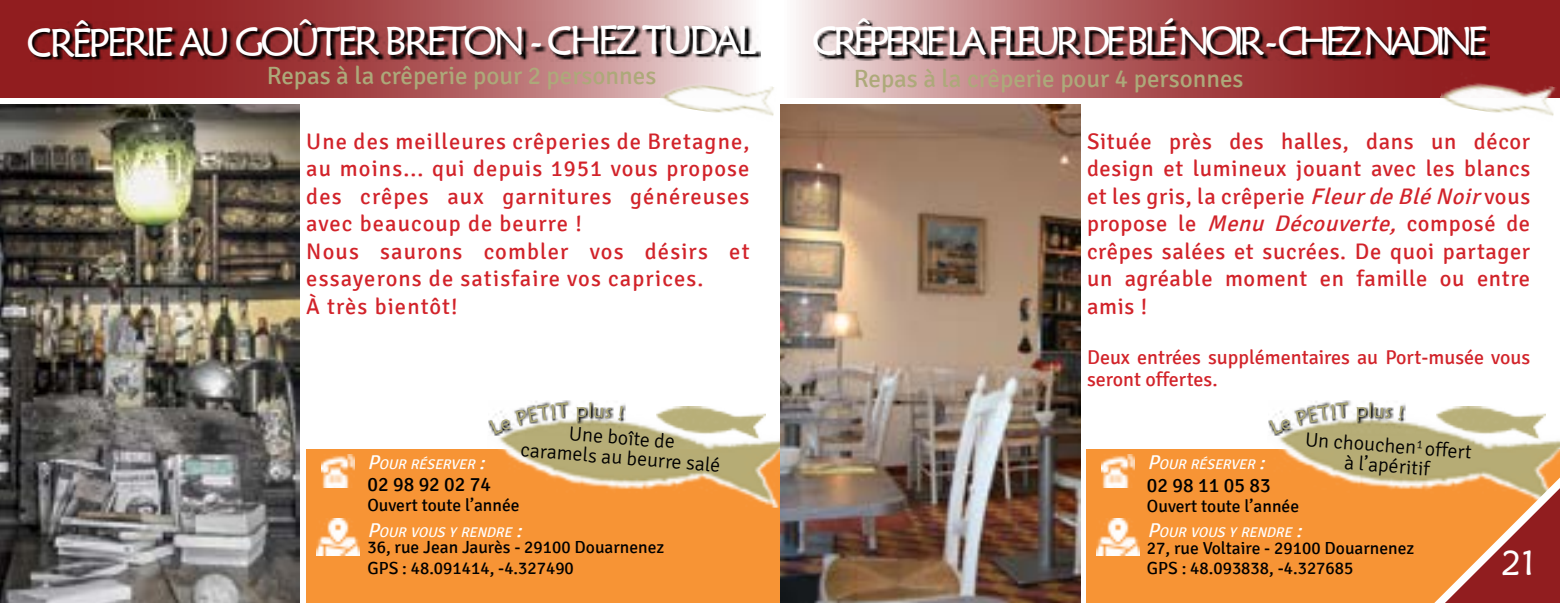
<style>
.page{position:relative;width:1560px;height:603px;background:#fff}
.page>*{position:absolute;margin:0;border:0;box-sizing:border-box;transform-origin:0 0}
.t1{font:40px "Maiandra GD";letter-spacing:-.115em;color:#fff}
.t2{font:40px "Maiandra GD";letter-spacing:-.14em;color:#fff}
.t3{font:35px "Maiandra GD";color:#fff}
.t4{font:25px "Signika";color:#ada97a}
.t5{font:22.5px/27.5px "Signika";letter-spacing:.05em;color:#d2232a}
.t6{font:300 20px/20px "Signika";color:#000;text-align:center}
.t7{font:20px/22.5px "Signika";color:#d2232a}
.t8{font:20px "Signika";color:#000}
.t9{font:17.5px/20px "Signika";color:#000}
.t10{font:italic 14px "Signika";color:#fff}
.s1{font-style:italic}
.s2{font-size:20px}
</style>
<div class="page">
<svg style="left:796px;top:0;width:763px;height:97px;background:#b15f61"></svg>
<img style="left:1438px;top:69px;width:119px;height:47px">
<div style="left:1086px;top:449px;width:473px;height:153px;background:#f79435"></div>
<img style="left:1096px;top:518px;width:42px;height:37px">
<img style="left:1101px;top:454px;width:33px;height:32px">
<img style="left:1274px;top:435px;width:83px;height:49px">
<svg style="left:1274px;top:400px;width:83px;height:35px"></svg>
<svg style="left:1357px;top:401px;width:202px;height:201px"></svg>
<img style="left:780px;top:104px;width:299px;height:498px">
<svg style="left:0;top:0;width:761px;height:97px;background:#ab5455"></svg>
<img style="left:659px;top:69px;width:115px;height:47px">
<div style="left:306px;top:449px;width:474px;height:153px;background:#f79435"></div>
<img style="left:316px;top:518px;width:43px;height:37px">
<img style="left:321px;top:454px;width:33px;height:32px">
<img style="left:660px;top:406px;width:66px;height:6px">
<img style="left:494px;top:412px;width:286px;height:95px">
<svg style="left:488px;top:400px;width:137px;height:35px"></svg>
<img style="left:0;top:104px;width:299px;height:498px">
<svg style="left:30px;top:22px;width:730px;height:40px;background:#7b4445"></svg>
<svg style="left:817px;top:21px;width:672px;height:40px;background:#7b4243"></svg>
<svg style="left:1268px;top:402px;width:80px;height:32px"></svg>
<svg style="left:1356px;top:402px;width:34px;height:19px"></svg>
<svg style="left:1398px;top:405px;width:5px;height:15px"></svg>
<svg style="left:489px;top:402px;width:80px;height:32px"></svg>
<svg style="left:576px;top:402px;width:35px;height:19px"></svg>
<svg style="left:618px;top:405px;width:5px;height:15px"></svg>
<svg style="left:1416px;top:440px;width:5px;height:8px"></svg>
<h1 class="t1" style="left:27px;top:18px;width:79px">CRÊPERIE</h1>
<h1 class="t1" style="left:179px;top:17px;width:250px">AU GOÛTER BRETON</h1>
<h1 class="t1" style="left:530px;top:16px;width:206px">- CHEZ TUDAL</h1>
<h1 class="t1" style="left:812px;top:17px;width:72px">CRÊPERIE</h1>
<h1 class="t2" style="left:946px;top:17px;width:254px">LA FLEUR DE BLÉ NOIR</h1>
<h1 class="t1" style="left:1264px;top:17px;width:187px">-CHEZ NADINE</h1>
<p class="t4" style="left:267px;top:61px;width:391px">Repas à la crêperie pour 2 personnes</p>
<p class="t4" style="left:853px;top:64px;width:391px">Repas à la crêperie pour 4 personnes</p>
<p class="t5" style="left:306px;top:127px;width:444px">Une des meilleures crêperies de Bretagne, au moins... qui depuis 1951 vous propose des crêpes aux garnitures généreuses avec beaucoup de beurre !<br>Nous saurons combler vos désirs et essayerons de satisfaire vos caprices.<br>à très bientôt!</p>
<p class="t5" style="left:1086px;top:127px;width:444px;text-align:justify">Située près des halles, dans un décor design et lumineux jouant avec les blancs et les gris, la crêperie <span class="s1">Fleurde Blé Noir</span>vous propose le <span class="s1">Menu Découverte,</span> composé de crêpes salées et sucrées. De quoi partager un agréable moment en famille ou entre amis !</p>
<p class="t7" style="left:1086px;top:346px;width:444px">Deux entrées supplémentaires au Port-musée vous seront offertes.</p>
<p class="t10" style="left:367px;top:456px;width:124px"><span class="s2">P</span>OUR RÉSERVER <span class="s2">:</span></p>
<p class="t6" style="left:523px;top:419px;width:202px;rotate:5deg">Une boîte de<br>caramels au beurre salé</p>
<p class="t8" style="left:367px;top:472px;width:125px">02 98 92 02 74</p>
<p class="t9" style="left:367px;top:495px;width:154px">Ouvert toute l’année</p>
<p class="t10" style="left:1147px;top:456px;width:124px"><span class="s2">P</span>OUR RÉSERVER <span class="s2">:</span></p>
<p class="t8" style="left:1146px;top:473px;width:125px">02 98 11 05 83</p>
<p class="t9" style="left:1146px;top:495px;width:154px">Ouvert toute l’année</p>
<p class="t6" style="left:1305px;top:428px;width:168px;rotate:5deg">Un chouchen offert</p>
<p class="t6" style="left:1344px;top:452px;width:87px;rotate:5deg">à l’apéritif</p>
<p class="t10" style="left:367px;top:524px;width:161px"><span class="s2">P</span>OUR VOUS Y RENDRE <span class="s2">:</span></p>
<p class="t10" style="left:1147px;top:524px;width:161px"><span class="s2">P</span>OUR VOUS Y RENDRE <span class="s2">:</span></p>
<p class="t9" style="left:367px;top:537px;width:298px">36, rue Jean Jaurès - 29100 Douarnenez<br>GPS : 48.091414, -4.327490</p>
<p class="t9" style="left:1146px;top:538px;width:269px">27, rue Voltaire - 29100 Douarnenez<br>GPS : 48.093838, -4.327685</p>
<h2 class="t3" style="left:1501px;top:540px;width:35px">21</h2>
</div>
